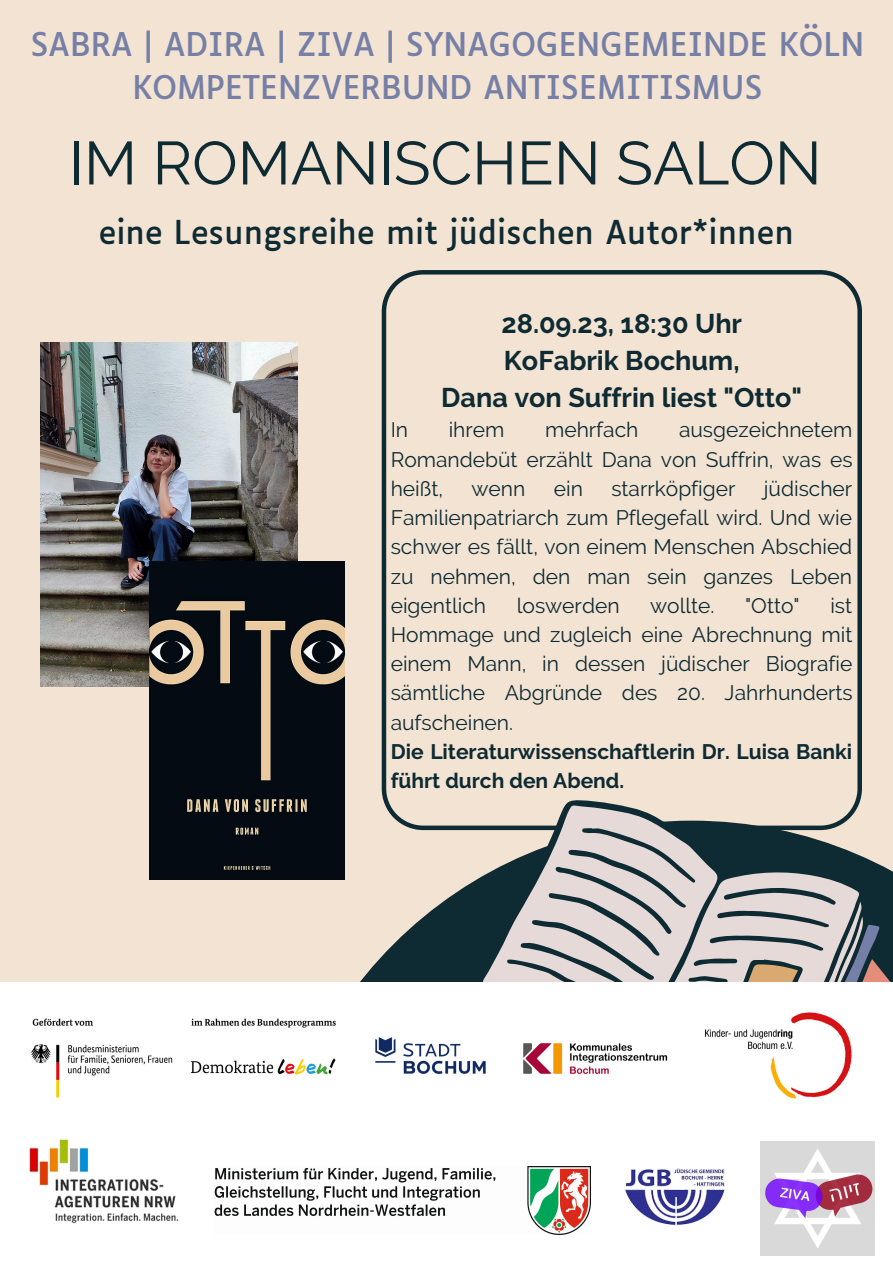
<style>
.page{position:relative;width:893px;height:1264px;background:#fff}
.page>*{position:absolute;margin:0;border:0;box-sizing:border-box;transform-origin:0 0}
.t1{font:60.6px "Raleway";color:#0e2a32}
.t2{font:31.5px "Luciole";color:#0e2a32}
.t3{font:31.2px "Luciole";color:#767fa5}
.t4{font:700 27px "Raleway";color:#0e2a32}
.t5{font:21px/29.2px "Raleway";color:#0e2a32;text-align:justify}
.t6{font:700 21px/29.2px "Raleway";color:#0e2a32}
</style>
<div class="page">
<div style="left:0;top:0;width:892px;height:1262px;background:#f3e3d3"></div>
<svg style="left:270px;top:820px;width:193px;height:162px"></svg>
<svg style="left:381px;top:270px;width:480px;height:560px"></svg>
<svg style="left:463px;top:800px;width:429px;height:182px"></svg>
<svg style="left:476px;top:805px;width:387px;height:177px;fill:#e5dad6"></svg>
<div style="left:0;top:1107px;width:892px;height:155px;background:#fff"></div>
<img style="left:625px;top:1168px;width:100px;height:59px">
<div style="left:0;top:982px;width:892px;height:163px;background:#fff"></div>
<img style="left:29px;top:1138px;width:150px;height:86px">
<img style="left:30px;top:1012px;width:822px;height:87px">
<img style="left:760px;top:1141px;width:114px;height:114px">
<img style="left:214px;top:1166px;width:377px;height:68px">
<img style="left:40px;top:342px;width:258px;height:344px">
<img style="left:149px;top:561px;width:195px;height:318px">
<p class="t3" style="left:31px;top:32px;width:835px">SABRA | ADIRA | ZIVA | SYNAGOGENGEMEINDE KÖLN</p>
<p class="t3" style="left:132px;top:74px;width:631px">KOMPETENZVERBUND ANTISEMITISMUS</p>
<p class="t1" style="left:69px;top:127px;width:754px">IM ROMANISCHEN SALON</p>
<p class="t2" style="left:99px;top:219px;width:696px">eine Lesungsreihe mit jüdischen Autor*innen</p>
<p class="t4" style="left:501px;top:307px;width:242px">28.09.23, 18:30 Uhr</p>
<p class="t4" style="left:504px;top:344px;width:237px">KoFabrik Bochum,</p>
<p class="t4" style="left:441px;top:381px;width:362px">Dana von Suffrin liest "Otto"</p>
<p class="t5" style="left:390px;top:415px;width:19px">In</p>
<p class="t5" style="left:448px;top:415px;width:57px">ihrem</p>
<p class="t5" style="left:545px;top:415px;width:95px">mehrfach</p>
<p class="t5" style="left:390px;top:415px;width:463px;text-indent:288px">ausgezeichnetem Romandebüt erzählt Dana von Suffrin, was es heißt,</p>
<p class="t5" style="left:471px;top:474px;width:55px">wenn</p>
<p class="t5" style="left:553px;top:474px;width:31px">ein</p>
<p class="t5" style="left:611px;top:474px;width:126px">starrköpfiger</p>
<p class="t5" style="left:390px;top:474px;width:463px;text-indent:373px">jüdischer Familienpatriarch zum Pflegefall wird. Und wie schwer es fällt, von einem Menschen Abschied zu nehmen, den man sein ganzes Leben eigentlich</p>
<p class="t5" style="left:390px;top:590px;width:463px;text-indent:439px">ist Hommage und zugleich eine Abrechnung mit einem Mann, in dessen jüdischer Biografie sämtliche Abgründe des 20. Jahrhunderts aufscheinen.</p>
<p class="t6" style="left:390px;top:737px;width:463px">Die Literaturwissenschaftlerin Dr. Luisa Banki führt durch den Abend.</p>
<p class="t5" style="left:517px;top:590px;width:104px">loswerden</p>
<p class="t5" style="left:650px;top:590px;width:66px">wollte.</p>
<p class="t5" style="left:745px;top:590px;width:56px">"Otto"</p>
</div>
